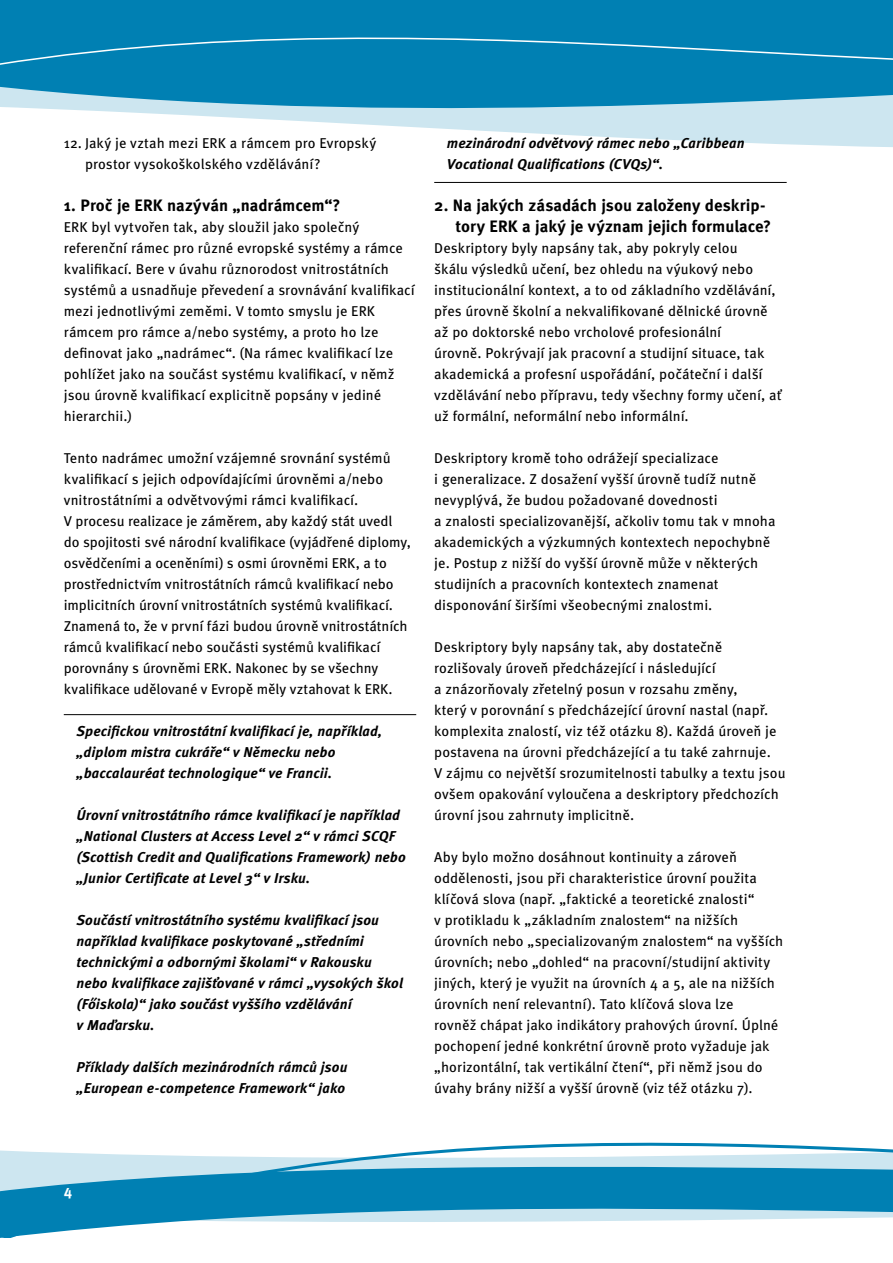
<style>
.page{position:relative;width:893px;height:1263px;background:#fff}
.page>*{position:absolute;margin:0;border:0;box-sizing:border-box;transform-origin:0 0}
.t1{font:700 16.5px/21px "Meta Pro";letter-spacing:-.005em;color:#000}
.t2{font:700 15px "Meta Pro";color:#fff}
.t3{font:14.25px/21px "Meta Pro";letter-spacing:.005em;color:#000}
.t4{font:italic 700 14.25px/21px "Meta Pro";letter-spacing:.005em;color:#000}
</style>
<div class="page">
<svg style="left:32px;top:108px;width:860px;height:39px;fill:#cde6f0"></svg>
<svg style="left:0;top:67px;width:892px;height:41px;background:#1c8ebb"></svg>
<div style="left:0;top:0;width:892px;height:67px;background:#0080b3"></div>
<svg style="left:0;top:1143px;width:892px;height:94px"></svg>
<svg style="left:892px;top:0;width:1px;height:147px"></svg>
<svg style="left:892px;top:1149px;width:1px;height:69px"></svg>
<hr style="left:64px;top:714px;width:352px;height:1px;background:#000">
<hr style="left:434px;top:182px;width:353px;height:1px;background:#000">
<p class="t3" style="left:85px;top:133px;width:293px;text-indent:-21px">12. Jaký je vztah mezi ERK a rámcem pro Evropský prostor vysokoškolského vzdělávání?</p>
<p class="t1" style="left:64px;top:195px;width:278px">1. Proč je ERK nazýván „nadrámcem“?</p>
<p class="t3" style="left:64px;top:217px;width:352px">ERK byl vytvořen tak, aby sloužil jako společný referenční rámec pro různé evropské systémy a rámce kvalifikací. Bere v úvahu různorodost vnitrostátních systémů a usnadňuje převedení a srovnávání kvalifikací mezi jednotlivými zeměmi. V tomto smyslu je ERK rámcem pro rámce a/nebo systémy, a proto ho lze definovat jako „nadrámec“. (Na rámec kvalifikací lze pohlížet jako na součást systému kvalifikací, v němž jsou úrovně kvalifikací explicitně popsány v jediné hierarchii.)</p>
<p class="t3" style="left:64px;top:448px;width:349px">Tento nadrámec umožní vzájemné srovnání systémů kvalifikací s jejich odpovídajícími úrovněmi a/nebo vnitrostátními a odvětvovými rámci kvalifikací.<br>V procesu realizace je záměrem, aby každý stát uvedl do spojitosti své národní kvalifikace (vyjádřené diplomy, osvědčeními a oceněními) s osmi úrovněmi ERK, a to prostřednictvím vnitrostátních rámců kvalifikací nebo implicitních úrovní vnitrostátních systémů kvalifikací.<br>Znamená to, že v první fázi budou úrovně vnitrostátních rámců kvalifikací nebo součásti systémů kvalifikací porovnány s úrovněmi ERK. Nakonec by se všechny kvalifikace udělované v Evropě měly vztahovat k ERK.</p>
<p class="t4" style="left:77px;top:721px;width:307px">Specifickou vnitrostátní kvalifikací je, například, „diplom mistra cukráře“ v Německu nebo „baccalauréat technologique“ ve Francii.</p>
<p class="t4" style="left:77px;top:805px;width:331px">Úrovní vnitrostátního rámce kvalifikací je například „National Clusters at Access Level 2“ v rámci SCQF (Scottish Credit and Qualifications Framework) nebo „Junior Certificate at Level 3“ v Irsku.</p>
<p class="t4" style="left:77px;top:910px;width:328px">Součástí vnitrostátního systému kvalifikací jsou například kvalifikace poskytované „středními technickými a odbornými školami“ v Rakousku nebo kvalifikace zajišťované v rámci „vysokých škol (Főiskola)“ jako součást vyššího vzdělávání<br>v Maďarsku.</p>
<p class="t4" style="left:77px;top:1057px;width:272px">Příklady dalších mezinárodních rámců jsou „European e-competence Framework“ jako</p>
<p class="t4" style="left:447px;top:133px;width:299px">mezinárodní odvětvový rámec nebo „Caribbean<br>Vocational Qualifications (CVQs)“.</p>
<p class="t1" style="left:455px;top:195px;width:317px;text-indent:-21px">2. Na jakých zásadách jsou založeny deskrip&shy;tory ERK a jaký je význam jejich formulace?</p>
<p class="t3" style="left:434px;top:238px;width:349px">Deskriptory byly napsány tak, aby pokryly celou<br>škálu výsledků učení, bez ohledu na výukový nebo institucionální kontext, a to od základního vzdělávání, přes úrovně školní a nekvalifikované dělnické úrovně až po doktorské nebo vrcholové profesionální<br>úrovně. Pokrývají jak pracovní a studijní situace, tak akademická a profesní uspořádání, počáteční i další vzdělávání nebo přípravu, tedy všechny formy učení, ať už formální, neformální nebo informální.</p>
<p class="t3" style="left:434px;top:448px;width:343px">Deskriptory kromě toho odrážejí specializace<br>i generalizace. Z dosažení vyšší úrovně tudíž nutně nevyplývá, že budou požadované dovednosti<br>a znalosti specializovanější, ačkoliv tomu tak v mnoha akademických a výzkumných kontextech nepochybně je. Postup z nižší do vyšší úrovně může v některých studijních a pracovních kontextech znamenat disponování širšími všeobecnými znalostmi.</p>
<p class="t3" style="left:434px;top:637px;width:353px">Deskriptory byly napsány tak, aby dostatečně rozlišovaly úroveň předcházející i následující<br>a znázorňovaly zřetelný posun v rozsahu změny,<br>který v porovnání s předcházející úrovní nastal (např. komplexita znalostí, viz též otázku 8). Každá úroveň je postavena na úrovni předcházející a tu také zahrnuje.<br>V zájmu co největší srozumitelnosti tabulky a textu jsou ovšem opakování vyloučena a deskriptory předchozích úrovní jsou zahrnuty implicitně.</p>
<p class="t3" style="left:434px;top:847px;width:351px">Aby bylo možno dosáhnout kontinuity a zároveň oddělenosti, jsou při charakteristice úrovní použita klíčová slova (např. „faktické a teoretické znalosti“<br>v protikladu k „základním znalostem“ na nižších úrovních nebo „specializovaným znalostem“ na vyšších úrovních; nebo „dohled“ na pracovní/studijní aktivity jiných, který je využit na úrovních 4 a 5, ale na nižších úrovních není relevantní). Tato klíčová slova lze<br>rovněž chápat jako indikátory prahových úrovní. Úplné pochopení jedné konkrétní úrovně proto vyžaduje jak „horizontální, tak vertikální čtení“, při němž jsou do úvahy brány nižší a vyšší úrovně (viz též otázku 7).</p>
<p class="t2" style="left:64px;top:1183px;width:10px">4</p>
</div>
